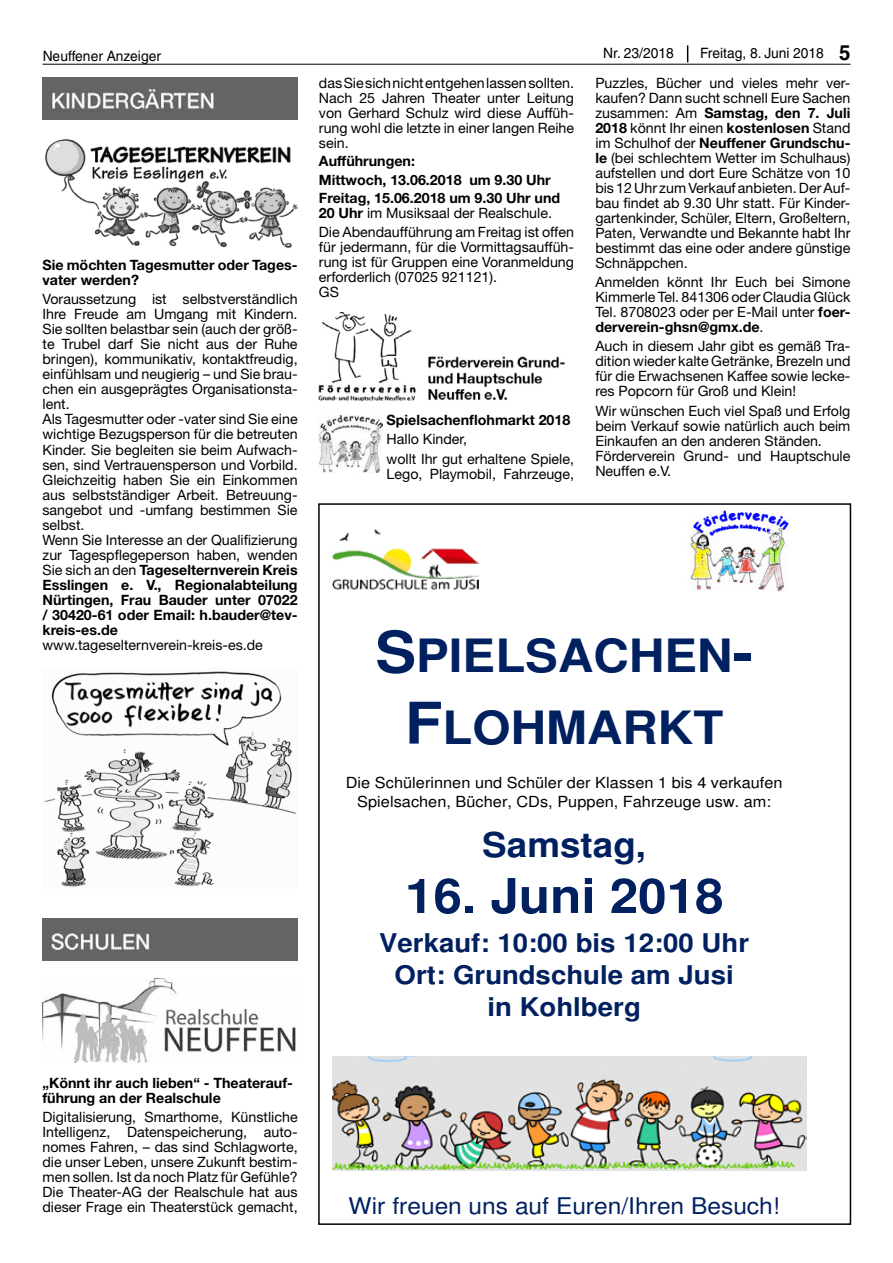
<style>
.page{position:relative;width:893px;height:1263px;background:#fff}
.page>*{position:absolute;margin:0;border:0;box-sizing:border-box;transform-origin:0 0}
.t1{font:700 47.85px "Helvetica";color:#002060;scale:1.07 1}
.t2{font:700 45.9px/71.2px "Helvetica";color:#002060;text-align:center;scale:1.07 1}
.t3{font:700 34.5px "Helvetica";color:#002060;scale:1.07 1}
.t4{font:700 25.8px/32.1px "Helvetica";color:#002060;text-align:center;scale:1.07 1}
.t5{font:22.95px "Helvetica";color:#002060;scale:1.07 1}
.t6{font:15.3px/18.9px "Helvetica";color:#000;text-align:center;scale:1.07 1}
.t7{font:14.25px/15px "Helvetica Neue";color:#000}
.t8{font:700 14.25px/15px "Helvetica Neue";color:#000}
.t9{font:14.25px "Helvetica";color:#000}
.s1{font-weight:700;font-size:21px}
.s2{font-weight:700}
.s3{font-size:57.45px}
</style>
<div class="page">
<hr style="left:43px;top:64px;width:807px;height:1px;background:#000">
<svg style="left:687px;top:45px;width:1px;height:17px"></svg>
<img style="left:43px;top:78px;width:255px;height:42px">
<img style="left:45px;top:139px;width:253px;height:109px">
<img style="left:44px;top:671px;width:252px;height:216px">
<img style="left:43px;top:918px;width:255px;height:42px">
<img style="left:43px;top:978px;width:253px;height:84px">
<img style="left:319px;top:312px;width:246px;height:89px">
<img style="left:332px;top:529px;width:146px;height:61px">
<img style="left:690px;top:510px;width:100px;height:81px">
<img style="left:332px;top:1057px;width:474px;height:113px">
<img style="left:319px;top:415px;width:63px;height:57px">
<p class="t9" style="left:43px;top:48px;width:120px">Neuffener Anzeiger</p>
<p class="t9" style="left:603px;top:45px;width:72px">Nr. 23/2018</p>
<p class="t9" style="left:700px;top:45px;width:152px">Freitag, 8. Juni 2018 <span class="s1">5</span></p>
<p class="t8" style="left:43px;top:257px;width:257px">Sie möchten Tagesmutter oder Tages&shy;vater werden?</p>
<p class="t7" style="left:43px;top:292px;width:257px">Voraussetzung ist selbstverständlich Ihre Freude am Umgang mit Kindern.<br>Sie sollten belastbar sein (auch der größ&shy;te Trubel darf Sie nicht aus der Ruhe bringen), kommunikativ, kontaktfreudig, einfühlsam und neugierig – und Sie brau&shy;chen ein ausgeprägtes Organisationsta&shy;lent.<br>Als Tagesmutter oder -vater sind Sie eine wichtige Bezugsperson für die betreuten Kinder. Sie begleiten sie beim Aufwach&shy;sen, sind Vertrauensperson und Vorbild.<br>Gleichzeitig haben Sie ein Einkommen aus selbstständiger Arbeit. Betreuung&shy;sangebot und -umfang bestimmen Sie selbst.<br>Wenn Sie Interesse an der Qualifizierung zur Tagespflegeperson haben, wenden Sie sich an den <span class="s2">Tageselternverein Kreis Esslingen e. V., Regionalabteilung Nürtingen, Frau Bauder unter 07022 / 30420-61 oder Email: h.bauder@tev&shy;kreis-es.de</span></p>
<p class="t7" style="left:43px;top:637px;width:222px">www.tageselternverein-kreis-es.de</p>
<p class="t7" style="left:319px;top:75px;width:257px;text-align:justify">das Sie sich nicht entgehen lassen sollten.<br>Nach 25 Jahren Theater unter Leitung von Gerhard Schulz wird diese Auffüh&shy;rung wohl die letzte in einer langen Reihe sein.</p>
<p class="t8" style="left:319px;top:152px;width:243px;line-height:18.5px">Aufführungen:<br>Mittwoch, 13.06.2018 um 9.30 Uhr<br>Freitag, 15.06.2018 um 9.30 Uhr und</p>
<p class="t7" style="left:319px;top:203px;width:257px;line-height:19.2px"><span class="s2">20 Uhr</span> im Musiksaal der Realschule.<br>Die Abendaufführung am Freitag ist offen</p>
<p class="t7" style="left:319px;top:239px;width:257px">für jedermann, für die Vormittagsauffüh&shy;rung ist für Gruppen eine Voranmeldung erforderlich (07025 921121).<br>GS</p>
<p class="t8" style="left:387px;top:412px;width:185px">Spielsachenflohmarkt 2018</p>
<p class="t7" style="left:387px;top:429px;width:189px;line-height:19.2px">Hallo Kinder,<br>wollt Ihr gut erhaltene Spiele,</p>
<p class="t7" style="left:387px;top:466px;width:189px">Lego, Playmobil, Fahrzeuge,</p>
<p class="t7" style="left:595px;top:75px;width:257px;text-align:justify">Puzzles, Bücher und vieles mehr ver&shy;kaufen? Dann sucht schnell Eure Sachen zusammen: Am <span class="s2">Samstag, den 7. Juli 2018</span> könnt Ihr einen <span class="s2">kostenlosen</span> Stand im Schulhof der <span class="s2">Neuffener Grundschu&shy;le</span> (bei schlechtem Wetter im Schulhaus) aufstellen und dort Eure Schätze von 10 bis 12 Uhr zum Verkauf anbieten. Der Auf&shy;bau findet ab 9.30 Uhr statt. Für Kinder&shy;gartenkinder, Schüler, Eltern, Großeltern, Paten, Verwandte und Bekannte habt Ihr bestimmt das eine oder andere günstige Schnäppchen.</p>
<p class="t7" style="left:595px;top:274px;width:257px;text-align:justify">Anmelden könnt Ihr Euch bei Simone Kimmerle Tel. 841306 oder Claudia Glück Tel. 8708023 oder per E-Mail unter <span class="s2">foer&shy;derverein-ghsn@gmx.de</span>.</p>
<p class="t7" style="left:595px;top:339px;width:257px;text-align:justify">Auch in diesem Jahr gibt es gemäß Tra&shy;dition wieder kalte Getränke, Brezeln und für die Erwachsenen Kaffee sowie lecke&shy;res Popcorn für Groß und Klein!</p>
<p class="t7" style="left:595px;top:403px;width:257px">Wir wünschen Euch viel Spaß und Erfolg beim Verkauf sowie natürlich auch beim<br>Einkaufen an den anderen Ständen.<br>Förderverein Grund- und Hauptschule<br>Neuffen e.V.</p>
<h2 class="t2" style="left:375px;top:625px;width:355px"><span class="s3">S</span>PIELSACHEN<span class="s3">-<br>F</span>LOHMARKT</h2>
<p class="t6" style="left:346px;top:775px;width:410px">Die Schülerinnen und Schüler der Klassen 1 bis 4 verkaufen<br>Spielsachen, Bücher, CDs, Puppen, Fahrzeuge usw. am:</p>
<h3 class="t3" style="left:482px;top:832px;width:155px">Samstag,</h3>
<h1 class="t1" style="left:405px;top:877px;width:299px">16. Juni 2018</h1>
<h3 class="t4" style="left:379px;top:929px;width:347px">Verkauf: 10:00 bis 12:00 Uhr<br>Ort: Grundschule am Jusi in Kohlberg</h3>
<p class="t8" style="left:43px;top:1075px;width:252px">„Könnt ihr auch lieben“ - Theaterauf&shy;führung an der Realschule</p>
<p class="t7" style="left:43px;top:1109px;width:257px;text-align:justify">Digitalisierung, Smarthome, Künstliche Intelligenz, Datenspeicherung, auto&shy;nomes Fahren, – das sind Schlagworte, die unser Leben, unsere Zukunft bestim&shy;men sollen. Ist da noch Platz für Gefühle?<br>Die Theater-AG der Realschule hat aus dieser Frage ein Theaterstück gemacht,</p>
<h3 class="t5" style="left:349px;top:1197px;width:404px">Wir freuen uns auf Euren/Ihren Besuch!</h3>
</div>
